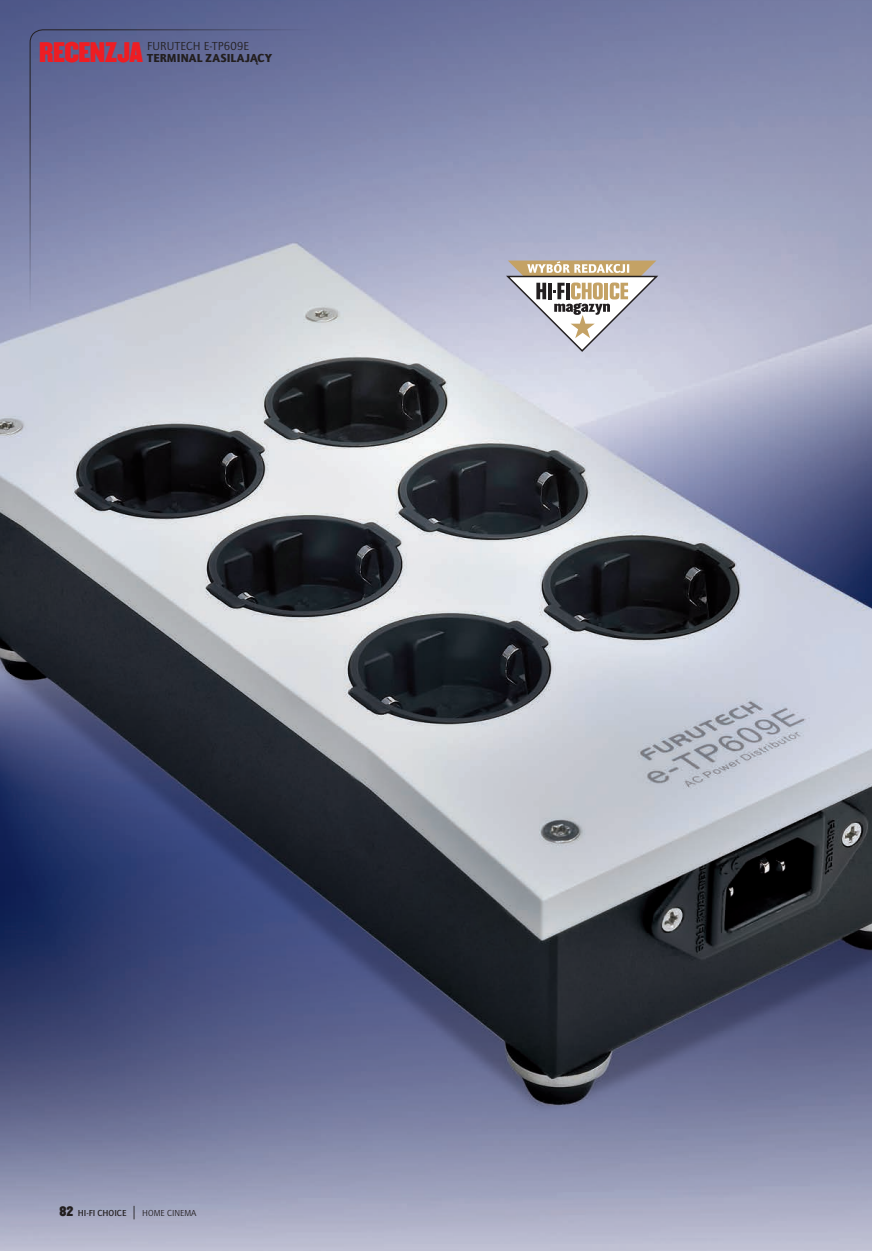
<style>
.page{position:relative;width:872px;height:1251px;background:#fff}
.page>*{position:absolute;margin:0;border:0;box-sizing:border-box;transform-origin:0 0}
.t1{font:24.75px "Champion Pl HTF Middleweight";letter-spacing:-.02em;color:#ee1d23}
.t2{font:900 12px/12px "Quay Sans CEEF";letter-spacing:.015em;color:#231f20}
.t3{font:500 9px "Quay Sans CEEF";color:#231f20}
.s1{font-weight:400}
.s2{font-family:"Champion Pl HTF Middleweight";font-weight:400;font-size:12px}
.s3{font-weight:400;font-size:13.5px}
</style>
<div class="page">
<img style="left:0;top:0;width:872px;height:1250px">
<svg style="left:505px;top:260px;width:155px;height:93px"></svg>
<svg style="left:29px;top:29px;width:327px;height:327px;background:#8d93b3"></svg>
<p class="t1" style="left:39px;top:36px;width:105px">RECENZJA</p>
<p class="t2" style="left:147px;top:40px;width:126px"><span class="s1">FURUTECH E-TP609E<br></span>TERMINAL ZASILAJĄCY</p>
<p class="t3" style="left:59px;top:1207px;width:138px"><span class="s2">82</span> HI-FI CHOICE <span class="s3">|</span> <span class="s1">HOME CINEMA</span></p>
</div>
